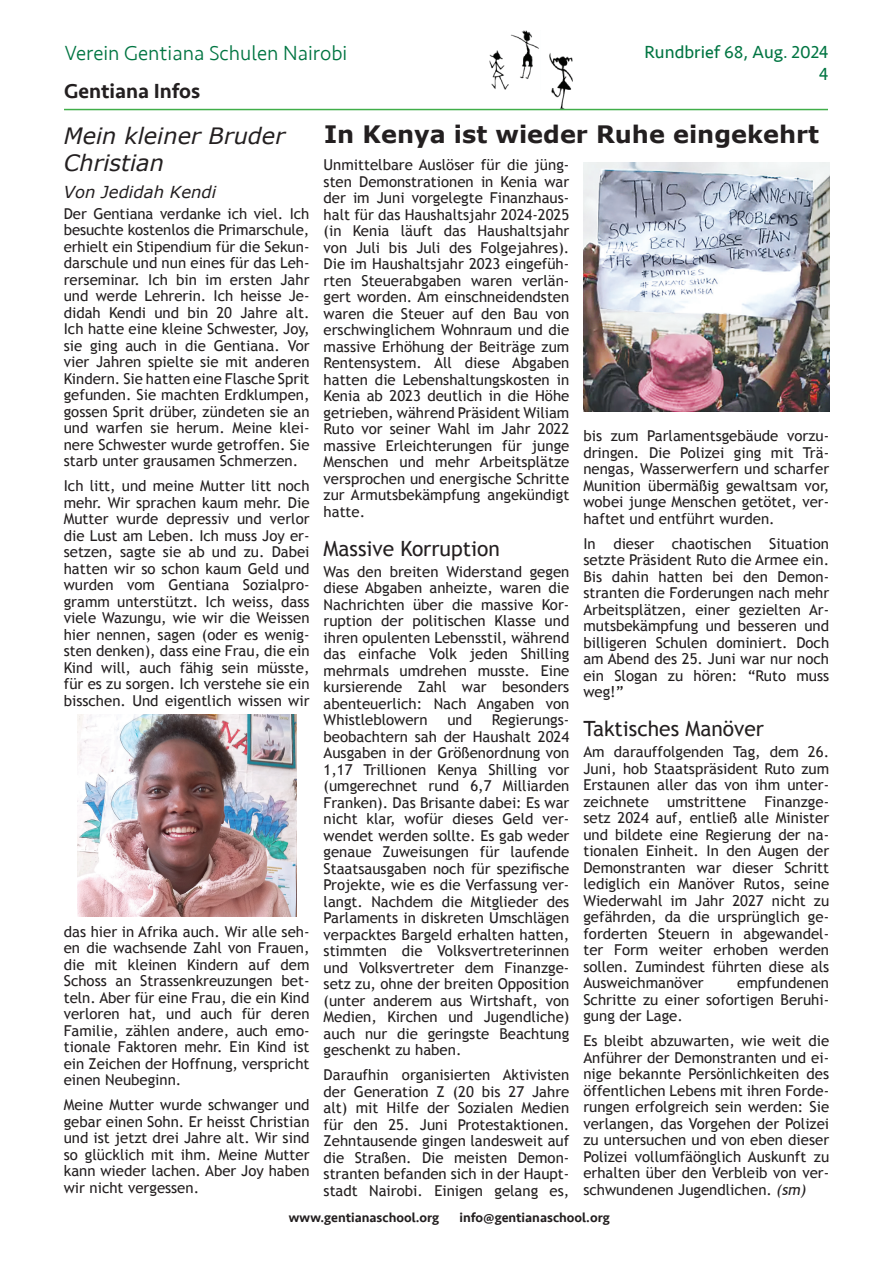
<style>
.page{position:relative;width:893px;height:1263px;background:#fff}
.page>*{position:absolute;margin:0;border:0;box-sizing:border-box;transform-origin:0 0}
.t1{font:700 24px "Verdana";color:#231f20}
.t2{font:italic 22.5px/27px "Verdana";color:#231f20}
.t3{font:21px "Trebuchet MS";color:#231f20}
.t4{font:300 21px "Seravek";color:#007542}
.t5{font:500 21px "Seravek";color:#231f20}
.t6{font:18px/21.6px "Seravek";color:#007542;text-align:right}
.t7{font:italic 16.5px "Verdana";color:#231f20}
.t8{font:15px/16.5px "Trebuchet MS";color:#231f20;text-align:justify}
.t9{font:500 13.5px "Seravek";color:#231f20}
.s1{font-style:italic}
</style>
<div class="page">
<img style="left:489px;top:30px;width:83px;height:79px">
<hr style="left:64px;top:109px;width:764px;height:1px;background:#40ae49">
<img style="left:583px;top:163px;width:246px;height:248px">
<img style="left:77px;top:714px;width:220px;height:202px">
<h3 class="t4" style="left:65px;top:41px;width:284px">Verein Gentiana Schulen Nairobi</h3>
<h3 class="t5" style="left:64px;top:78px;width:138px">Gentiana Infos</h3>
<p class="t6" style="left:644px;top:41px;width:186px">Rundbrief 68, Aug. 2024<br>4</p>
<h2 class="t2" style="left:64px;top:123px;width:223px">Mein kleiner Bruder<br>Christian</h2>
<p class="t7" style="left:64px;top:182px;width:154px">Von Jedidah Kendi</p>
<p class="t8" style="left:64px;top:205px;width:247px">Der Gentiana verdanke ich viel. Ich besuchte kostenlos die Primarschule, erhielt ein Stipendium für die Sekun&shy;darschule und nun eines für das Leh&shy;rerseminar. Ich bin im ersten Jahr und werde Lehrerin. Ich heisse Je&shy;didah Kendi und bin 20 Jahre alt.<br>Ich hatte eine kleine Schwester, Joy, sie ging auch in die Gentiana. Vor vier Jahren spielte sie mit anderen Kindern. Sie hatten eine Flasche Sprit gefunden. Sie machten Erdklumpen, gossen Sprit drüber, zündeten sie an und warfen sie herum. Meine klei&shy;nere Schwester wurde getroffen. Sie starb unter grausamen Schmerzen.</p>
<p class="t8" style="left:64px;top:478px;width:247px">Ich litt, und meine Mutter litt noch mehr. Wir sprachen kaum mehr. Die Mutter wurde depressiv und verlor die Lust am Leben. Ich muss Joy er&shy;setzen, sagte sie ab und zu. Dabei hatten wir so schon kaum Geld und wurden vom Gentiana Sozialpro&shy;gramm unterstützt. Ich weiss, dass viele Wazungu, wie wir die Weissen hier nennen, sagen (oder es wenig&shy;sten denken), dass eine Frau, die ein Kind will, auch fähig sein müsste, für es zu sorgen. Ich verstehe sie ein bisschen. Und eigentlich wissen wir</p>
<p class="t8" style="left:64px;top:923px;width:247px">das hier in Afrika auch. Wir alle seh&shy;en die wachsende Zahl von Frauen, die mit kleinen Kindern auf dem Schoss an Strassenkreuzungen bet&shy;teln. Aber für eine Frau, die ein Kind verloren hat, und auch für deren Familie, zählen andere, auch emo&shy;tionale Faktoren mehr. Ein Kind ist ein Zeichen der Hoffnung, verspricht einen Neubeginn.</p>
<p class="t8" style="left:64px;top:1097px;width:247px">Meine Mutter wurde schwanger und gebar einen Sohn. Er heisst Christian und ist jetzt drei Jahre alt. Wir sind so glücklich mit ihm. Meine Mutter kann wieder lachen. Aber Joy haben wir nicht vergessen.</p>
<h1 class="t1" style="left:324px;top:119px;width:496px">In Kenya ist wieder Ruhe eingekehrt</h1>
<p class="t8" style="left:324px;top:157px;width:247px">Unmittelbare Auslöser für die jüng&shy;sten Demonstrationen in Kenia war der im Juni vorgelegte Finanzhaus&shy;halt für das Haushaltsjahr 2024-2025 (in Kenia läuft das Haushaltsjahr von Juli bis Juli des Folgejahres).<br>Die im Haushaltsjahr 2023 eingefüh&shy;rten Steuerabgaben waren verlän&shy;gert worden. Am einschneidendsten waren die Steuer auf den Bau von erschwinglichem Wohnraum und die massive Erhöhung der Beiträge zum Rentensystem. All diese Abgaben hatten die Lebenshaltungskosten in Kenia ab 2023 deutlich in die Höhe getrieben, während Präsident Wiliam Ruto vor seiner Wahl im Jahr 2022 massive Erleichterungen für junge Menschen und mehr Arbeitsplätze versprochen und energische Schritte zur Armutsbekämpfung angekündigt hatte.</p>
<h3 class="t3" style="left:324px;top:536px;width:178px">Massive Korruption</h3>
<p class="t8" style="left:324px;top:563px;width:247px">Was den breiten Widerstand gegen diese Abgaben anheizte, waren die Nachrichten über die massive Kor&shy;ruption der politischen Klasse und ihren opulenten Lebensstil, während das einfache Volk jeden Shilling mehrmals umdrehen musste. Eine kursierende Zahl war besonders abenteuerlich: Nach Angaben von Whistleblowern</p>
<p class="t8" style="left:583px;top:428px;width:247px">bis zum Parlamentsgebäude vorzu&shy;dringen. Die Polizei ging mit Trä&shy;nengas, Wasserwerfern und scharfer Munition übermäßig gewaltsam vor, wobei junge Menschen getötet, ver&shy;haftet und entführt wurden.</p>
<p class="t8" style="left:583px;top:535px;width:247px">In dieser chaotischen Situation setzte Präsident Ruto die Armee ein.<br>Bis dahin hatten bei den Demon&shy;stranten die Forderungen nach mehr Arbeitsplätzen, einer gezielten Ar&shy;mutsbekämpfung und besseren und billigeren Schulen dominiert. Doch am Abend des 25. Juni war nur noch ein Slogan zu hören: “Ruto muss weg!”</p>
<h3 class="t3" style="left:583px;top:717px;width:182px">Taktisches Manöver</h3>
<p class="t8" style="left:583px;top:744px;width:247px">Am darauffolgenden Tag, dem 26.<br>Juni, hob Staatspräsident Ruto zum Erstaunen aller das von ihm unter&shy;zeichnete umstrittene Finanzge&shy;setz 2024 auf, entließ alle Minister und bildete eine Regierung der na&shy;tionalen Einheit. In den Augen der Demonstranten war dieser Schritt lediglich ein Manöver Rutos, seine Wiederwahl im Jahr 2027 nicht zu gefährden, da die ursprünglich ge&shy;forderten Steuern in abgewandel&shy;ter Form weiter erhoben werden sollen. Zumindest führten diese als Ausweichmanöver</p>
<p class="t8" style="left:447px;top:712px;width:26px">und</p>
<p class="t8" style="left:324px;top:712px;width:247px;text-indent:168px">Regierungs&shy;beobachtern sah der Haushalt 2024<br>Ausgaben in der Größenordnung von 1,17 Trillionen Kenya Shilling vor (umgerechnet rund 6,7 Milliarden Franken). Das Brisante dabei: Es war nicht klar, wofür dieses Geld ver&shy;wendet werden sollte. Es gab weder genaue Zuweisungen für laufende Staatsausgaben noch für spezifische Projekte, wie es die Verfassung ver&shy;langt. Nachdem die Mitglieder des Parlaments in diskreten Umschlägen verpacktes Bargeld erhalten hatten, stimmten die Volksvertreterinnen und Volksvertreter dem Finanzge&shy;setz zu, ohne der breiten Opposition (unter anderem aus Wirtshaft, von Medien, Kirchen und Jugendliche) auch nur die geringste Beachtung geschenkt zu haben.</p>
<p class="t8" style="left:324px;top:1067px;width:247px">Daraufhin organisierten Aktivisten der Generation Z (20 bis 27 Jahre alt) mit Hilfe der Sozialen Medien für den 25. Juni Protestaktionen.<br>Zehntausende gingen landesweit auf die Straßen. Die meisten Demon&shy;stranten befanden sich in der Haupt&shy;stadt Nairobi. Einigen gelang es,</p>
<p class="t8" style="left:583px;top:975px;width:247px;text-indent:154px">empfundenen Schritte zu einer sofortigen Beruhi&shy;gung der Lage.</p>
<p class="t8" style="left:583px;top:1033px;width:247px">Es bleibt abzuwarten, wie weit die Anführer der Demonstranten und ei&shy;nige bekannte Persönlichkeiten des öffentlichen Lebens mit ihren Forde&shy;rungen erfolgreich sein werden: Sie verlangen, das Vorgehen der Polizei zu untersuchen und von eben dieser Polizei vollumfäönglich Auskunft zu erhalten über den Verbleib von ver&shy;schwundenen Jugendlichen. <span class="s1">(sm)</span></p>
<p class="t9" style="left:289px;top:1209px;width:152px">www.gentianaschool.org</p>
<p class="t9" style="left:460px;top:1209px;width:152px">info@gentianaschool.org</p>
</div>
